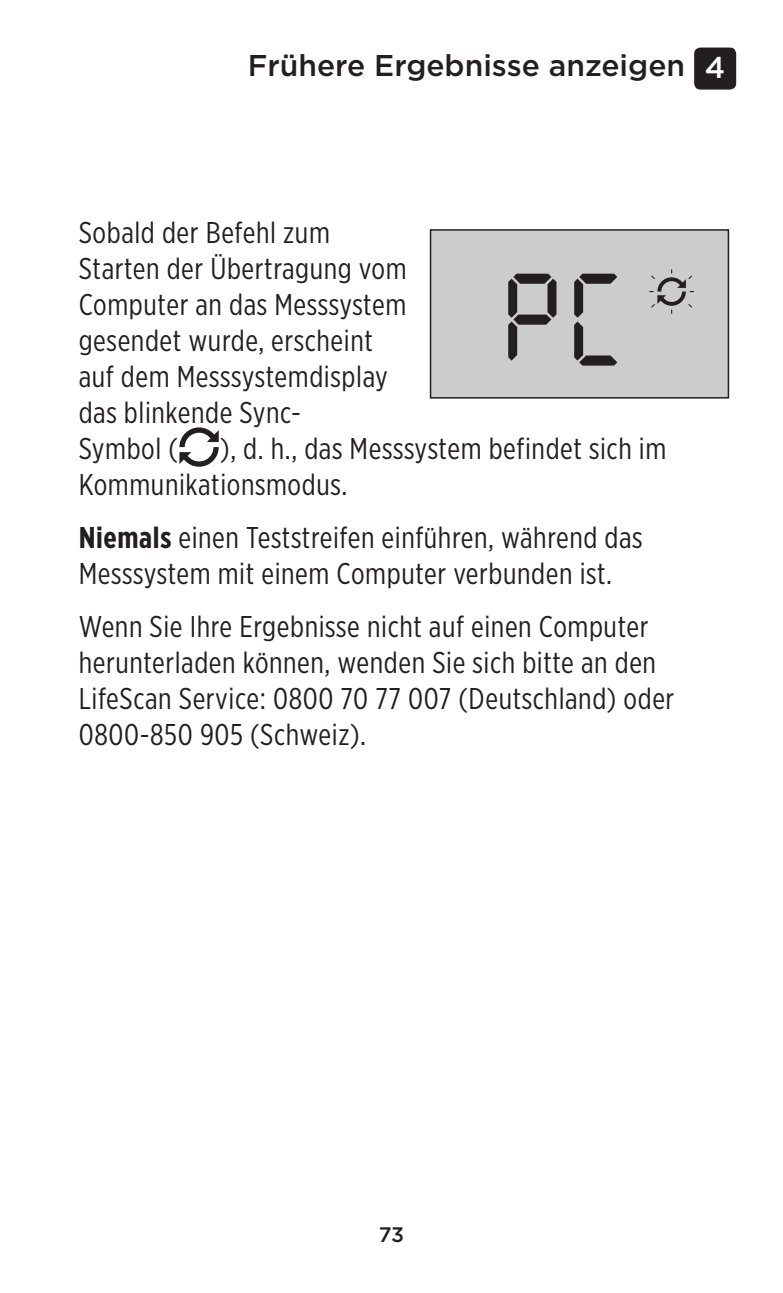
<style>
.page{position:relative;width:783px;height:1293px;background:#fff}
.page>*{position:absolute;margin:0;border:0;box-sizing:border-box;transform-origin:0 0}
.t1{font:30px/36px "Gotham X Narrow";letter-spacing:.02em;color:#231f20}
.t2{font:500 30px "Gotham";color:#231f20}
.t3{font:500 21px "Gotham";color:#231f20}
.s1{color:#fff}
.s2{font-weight:700}
</style>
<div class="page">
<svg style="left:179px;top:47px;width:558px;height:420px"></svg>
<p class="t2" style="left:248px;top:46px;width:479px">Frühere Ergebnisse anzeigen <span class="s1">4</span></p>
<p class="t1" style="left:79px;top:214px;width:329px">Sobald der Befehl zum<br>Starten der Übertragung vom<br>Computer an das Messsystem gesendet wurde, erscheint auf dem Messsystemdisplay das blinkende Sync-<br>Symbol (</p>
<p class="t1" style="left:79px;top:430px;width:589px;text-indent:141px">), d. h., das Messsystem befindet sich im<br>Kommunikationsmodus.</p>
<p class="t1" style="left:79px;top:519px;width:565px"><span class="s2">Niemals</span> einen Teststreifen einführen, während das<br>Messsystem mit einem Computer verbunden ist.</p>
<p class="t1" style="left:79px;top:608px;width:597px">Wenn Sie Ihre Ergebnisse nicht auf einen Computer herunterladen können, wenden Sie sich bitte an den LifeScan Service: 0800 70 77 007 (Deutschland) oder 0800-850 905 (Schweiz).</p>
<p class="t3" style="left:379px;top:1220px;width:27px">73</p>
</div>
